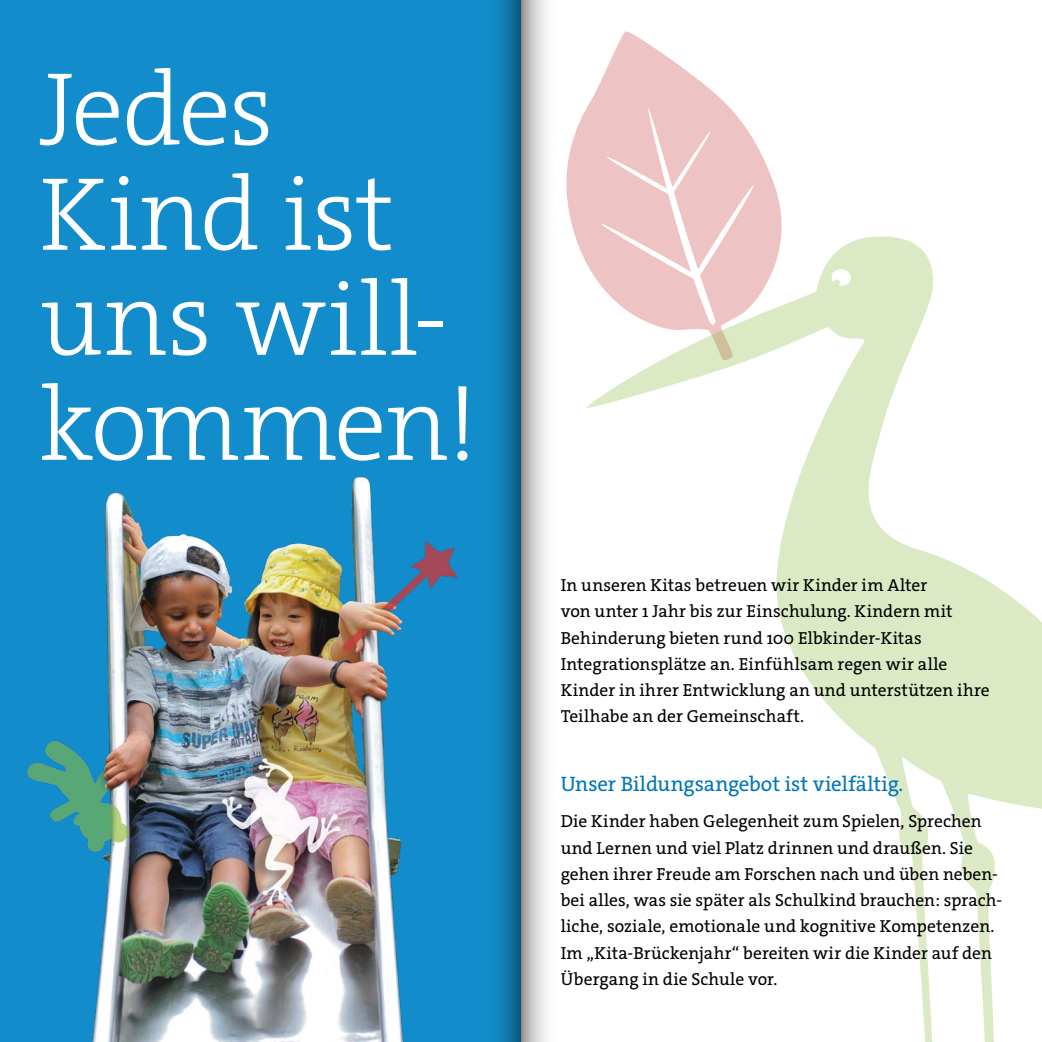
<style>
.page{position:relative;width:1042px;height:1042px;background:#fff}
.page>*{position:absolute;margin:0;border:0;box-sizing:border-box;transform-origin:0 0}
.t1{font:300 105px/105px "The Serif E2 s";letter-spacing:-.015em;color:#fff}
.t2{font:21px "The Serif E2 s";letter-spacing:-.005em;color:#0076ba}
.t3{font:17.5px/26.2px "The Serif E2 s";letter-spacing:.005em;color:#000}
</style>
<div class="page">
<svg style="left:566px;top:31px;width:216px;height:231px;fill:#eec3c4"></svg>
<svg style="left:586px;top:236px;width:456px;height:806px"></svg>
<div style="left:0;top:0;width:521px;height:1042px;background:#138ccb"></div>
<img style="left:26px;top:476px;width:432px;height:566px">
<svg style="left:498px;top:0;width:49px;height:1042px;background:#73a0b7"></svg>
<h1 class="t1" style="left:40px;top:58px;width:440px">Jedes<br>Kind ist uns will&shy;kommen!</h1>
<p class="t3" style="left:561px;top:572px;width:431px">In unseren Kitas betreuen wir Kinder im Alter<br>von unter 1 Jahr bis zur Einschulung. Kindern mit Behinderung bieten rund 100 Elbkinder-Kitas Integrationsplätze an. Einfühlsam regen wir alle Kinder in ihrer Entwicklung an und unterstützen ihre Teilhabe an der Gemeinschaft.</p>
<p class="t2" style="left:561px;top:770px;width:344px">Unser Bildungsangebot ist vielfältig.</p>
<p class="t3" style="left:561px;top:808px;width:443px">Die Kinder haben Gelegenheit zum Spielen, Sprechen und Lernen und viel Platz drinnen und draußen. Sie gehen ihrer Freude am Forschen nach und üben neben&shy;bei alles, was sie später als Schulkind brauchen: sprach&shy;liche, soziale, emotionale und kognitive Kompetenzen.<br>Im „Kita-Brückenjahr“ bereiten wir die Kinder auf den Übergang in die Schule vor.</p>
</div>
